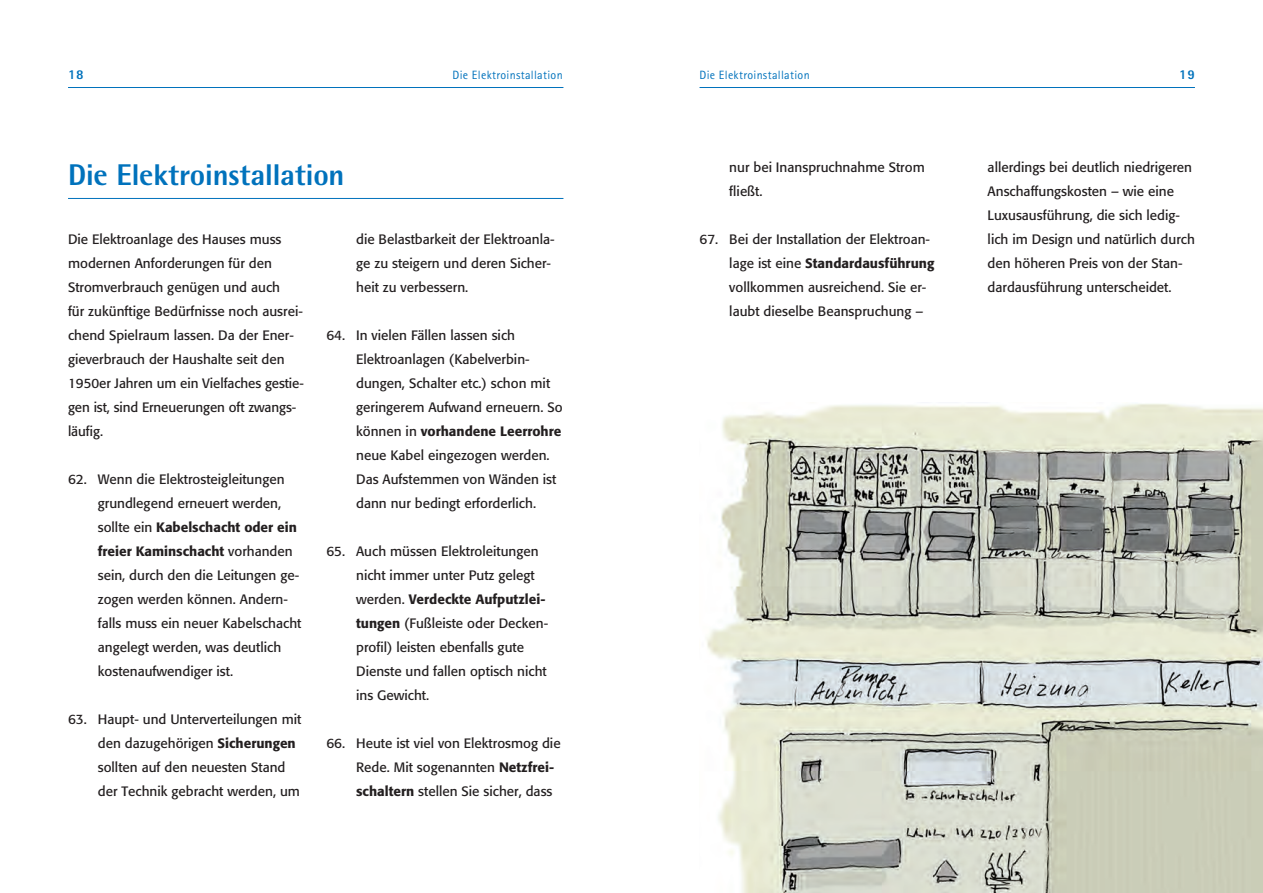
<style>
.page{position:relative;width:1263px;height:893px;background:#fff}
.page>*{position:absolute;margin:0;border:0;box-sizing:border-box;transform-origin:0 0}
.t1{font:800 30px "AT Rotis Semi Sans";letter-spacing:-.005em;color:#0072bc}
.t2{font:13.5px/24px "Formata";color:#231f20}
.t3{font:800 13.5px "AT Rotis Sans Serif";color:#0072bc}
.t4{font:12px "AT Rotis Sans Serif";letter-spacing:.025em;color:#0072bc}
.s1{font-weight:500}
</style>
<div class="page">
<hr style="left:699px;top:87px;width:496px;height:1px;background:#0072bc">
<hr style="left:68px;top:87px;width:495px;height:1px;background:#0072bc">
<hr style="left:68px;top:198px;width:495px;height:1px;background:#0072bc">
<img style="left:706px;top:404px;width:557px;height:489px">
<p class="t3" style="left:68px;top:65px;width:17px">18</p>
<p class="t4" style="left:453px;top:67px;width:112px">Die Elektroinstallation</p>
<p class="t4" style="left:699px;top:67px;width:112px">Die Elektroinstallation</p>
<p class="t3" style="left:1179px;top:65px;width:17px">19</p>
<h1 class="t1" style="left:68px;top:156px;width:278px">Die Elektroinstallation</h1>
<p class="t2" style="left:729px;top:155px;width:197px">nur bei Inanspruchnahme Strom fließt.</p>
<p class="t2" style="left:729px;top:228px;width:207px;text-indent:-30px">67. Bei der Installation der Elektroan&shy;lage ist eine <span class="s1">Standardausführung </span>vollkommen ausreichend. Sie er&shy;laubt dieselbe Beanspruchung –</p>
<p class="t2" style="left:68px;top:227px;width:237px">Die Elektroanlage des Hauses muss modernen Anforderungen für den Stromverbrauch genügen und auch<br>für zukünftige Bedürfnisse noch ausrei&shy;chend Spielraum lassen. Da der Ener&shy;gieverbrauch der Haushalte seit den 1950er Jahren um ein Vielfaches gestie&shy;gen ist, sind Erneuerungen oft zwangs&shy;läufig.</p>
<p class="t2" style="left:98px;top:467px;width:205px;text-indent:-30px">62. Wenn die Elektrosteigleitungen grundlegend erneuert werden, sollte ein <span class="s1">Kabelschacht oder ein freier Kaminschacht</span> vorhanden sein, durch den die Leitungen ge&shy;zogen werden können. Andern&shy;falls muss ein neuer Kabelschacht angelegt werden, was deutlich kostenaufwendiger ist.</p>
<p class="t2" style="left:98px;top:707px;width:205px;text-indent:-30px">63. Haupt- und Unterverteilungen mit den dazugehörigen <span class="s1">Sicherungen </span>sollten auf den neuesten Stand der Technik gebracht werden, um</p>
<p class="t2" style="left:356px;top:227px;width:200px">die Belastbarkeit der Elektroanla&shy;ge zu steigern und deren Sicher&shy;heit zu verbessern.</p>
<p class="t2" style="left:356px;top:323px;width:208px;text-indent:-30px">64. In vielen Fällen lassen sich<br>Elektroanlagen (Kabelverbin&shy;dungen, Schalter etc.) schon mit geringerem Aufwand erneuern. So können in <span class="s1">vorhandene Leerrohre </span>neue Kabel eingezogen werden.<br>Das Aufstemmen von Wänden ist dann nur bedingt erforderlich.</p>
<p class="t2" style="left:356px;top:539px;width:194px;text-indent:-30px">65. Auch müssen Elektroleitungen nicht immer unter Putz gelegt werden. <span class="s1">Verdeckte Aufputzlei&shy;tungen</span> (Fußleiste oder Decken&shy;profil) leisten ebenfalls gute<br>Dienste und fallen optisch nicht ins Gewicht.</p>
<p class="t2" style="left:356px;top:731px;width:206px;text-indent:-30px">66. Heute ist viel von Elektrosmog die<br>Rede. Mit sogenannten <span class="s1">Netzfrei&shy;schaltern</span> stellen Sie sicher, dass</p>
<p class="t2" style="left:988px;top:156px;width:209px">allerdings bei deutlich niedrigeren Anschaffungskosten – wie eine Luxusausführung, die sich ledig&shy;lich im Design und natürlich durch den höheren Preis von der Stan&shy;dardausführung unterscheidet.</p>
</div>
